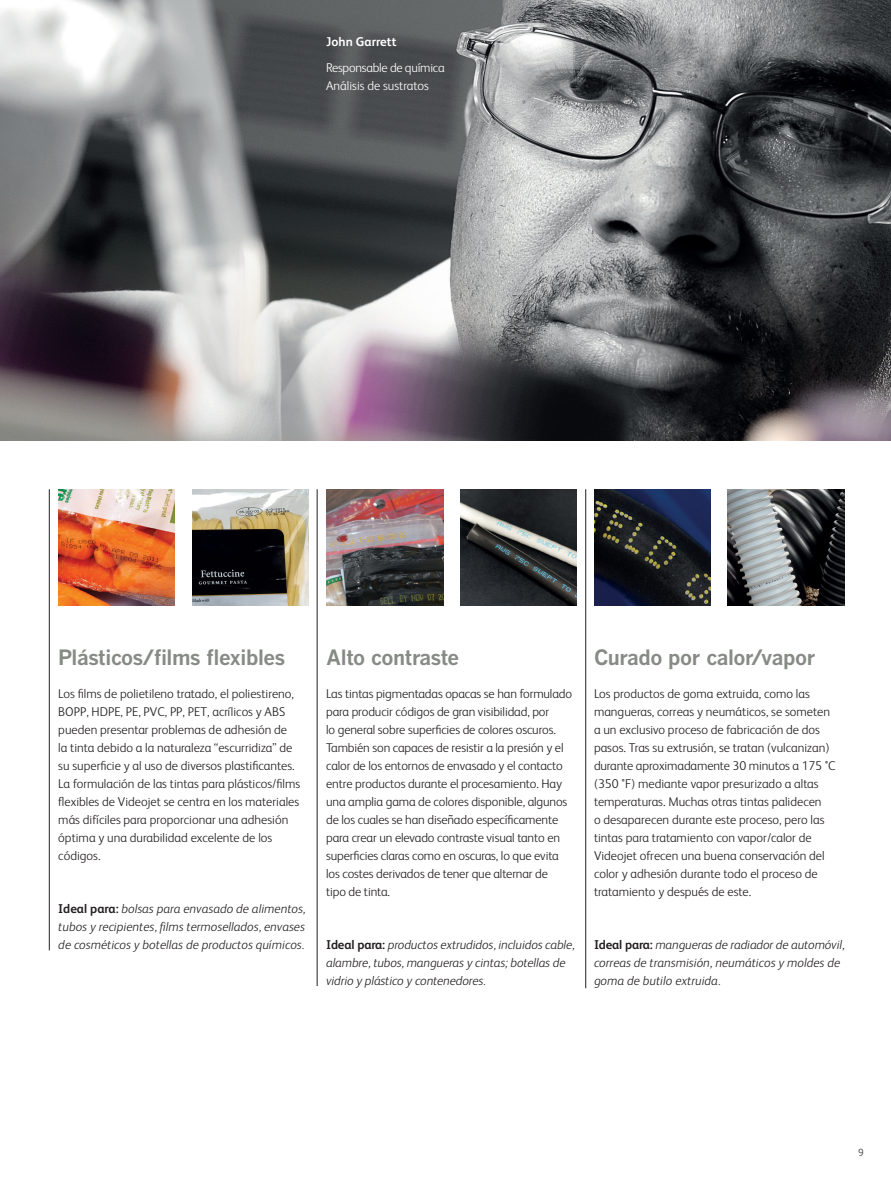
<style>
.page{position:relative;width:891px;height:1188px;background:#fff}
.page>*{position:absolute;margin:0;border:0;box-sizing:border-box;transform-origin:0 0}
.Sub_Call-out_14pt_co{font:21px "Benton Got Bol";letter-spacing:-.02em;color:#878b86}
.Body_8_5_12{font:300 12.75px/18px "FS Albert";color:#231f20}
.Body_8_5_12-2{font:italic 300 12.75px/18px "FS Albert";letter-spacing:-.01em;color:#231f20}
.Body_8_5_12-3{font:300 12.75px/18px "FS Albert";letter-spacing:-.02em;color:#fff}
.Body_8_5_12_bold{font:700 12.75px "FS Albert";color:#fff}
.t1{font:300 10.5px "FS Albert";color:#3e3e3f}
.s1{font-weight:700;font-style:normal}
</style>
<div class="page">
<img style="left:0;top:0;width:891px;height:441px">
<img style="left:326px;top:489px;width:117px;height:117px">
<img style="left:460px;top:489px;width:117px;height:117px">
<img style="left:192px;top:489px;width:117px;height:117px">
<img style="left:58px;top:489px;width:117px;height:117px">
<img style="left:594px;top:489px;width:117px;height:117px">
<img style="left:728px;top:489px;width:117px;height:117px">
<hr style="left:49px;top:489px;width:1px;height:461px;background:#231f20">
<hr style="left:317px;top:489px;width:1px;height:497px;background:#231f20">
<hr style="left:585px;top:489px;width:1px;height:499px;background:#231f20">
<p class="Body_8_5_12_bold" style="left:326px;top:34px;width:72px">John Garrett</p>
<p class="Body_8_5_12-3" style="left:326px;top:59px;width:120px">Responsable de química<br>Análisis de sustratos</p>
<p class="Sub_Call-out_14pt_co" style="left:58px;top:644px;width:228px">Plásticos/films flexibles</p>
<p class="Body_8_5_12" style="left:58px;top:685px;width:243px">Los films de polietileno tratado, el poliestireno, BOPP, HDPE, PE, PVC, PP, PET, acrílicos y ABS pueden presentar problemas de adhesión de<br>la tinta debido a la naturaleza “escurridiza” de su superficie y al uso de diversos plastificantes.<br>La formulación de las tintas para plásticos/films flexibles de Videojet se centra en los materiales más difíciles para proporcionar una adhesión óptima y una durabilidad excelente de los códigos.</p>
<p class="Body_8_5_12-2" style="left:58px;top:900px;width:249px;text-align:justify"><span class="s1">Ideal para:</span> bolsas para envasado de alimentos, tubos y recipientes, films termosellados, envases de cosméticos y botellas de productos químicos.</p>
<p class="Sub_Call-out_14pt_co" style="left:326px;top:644px;width:135px">Alto contraste</p>
<p class="Body_8_5_12" style="left:326px;top:685px;width:247px">Las tintas pigmentadas opacas se han formulado para producir códigos de gran visibilidad, por<br>lo general sobre superficies de colores oscuros.<br>También son capaces de resistir a la presión y el calor de los entornos de envasado y el contacto entre productos durante el procesamiento. Hay una amplia gama de colores disponible, algunos de los cuales se han diseñado específicamente para crear un elevado contraste visual tanto en superficies claras como en oscuras, lo que evita los costes derivados de tener que alternar de<br>tipo de tinta.</p>
<p class="Body_8_5_12-2" style="left:326px;top:936px;width:250px"><span class="s1">Ideal para:</span> productos extrudidos, incluidos cable, alambre, tubos, mangueras y cintas; botellas de vidrio y plástico y contenedores.</p>
<p class="Sub_Call-out_14pt_co" style="left:594px;top:644px;width:223px">Curado por calor/vapor</p>
<p class="Body_8_5_12" style="left:594px;top:685px;width:243px">Los productos de goma extruida, como las mangueras, correas y neumáticos, se someten a un exclusivo proceso de fabricación de dos pasos. Tras su extrusión, se tratan (vulcanizan) durante aproximadamente 30 minutos a 175 °C (350 °F) mediante vapor presurizado a altas temperaturas. Muchas otras tintas palidecen<br>o desaparecen durante este proceso, pero las tintas para tratamiento con vapor/calor de Videojet ofrecen una buena conservación del color y adhesión durante todo el proceso de tratamiento y después de este.</p>
<p class="Body_8_5_12-2" style="left:594px;top:936px;width:252px"><span class="s1">Ideal para:</span> mangueras de radiador de automóvil, correas de transmisión, neumáticos y moldes de goma de butilo extruida.</p>
<p class="t1" style="left:858px;top:1147px;width:7px">9</p>
</div>
